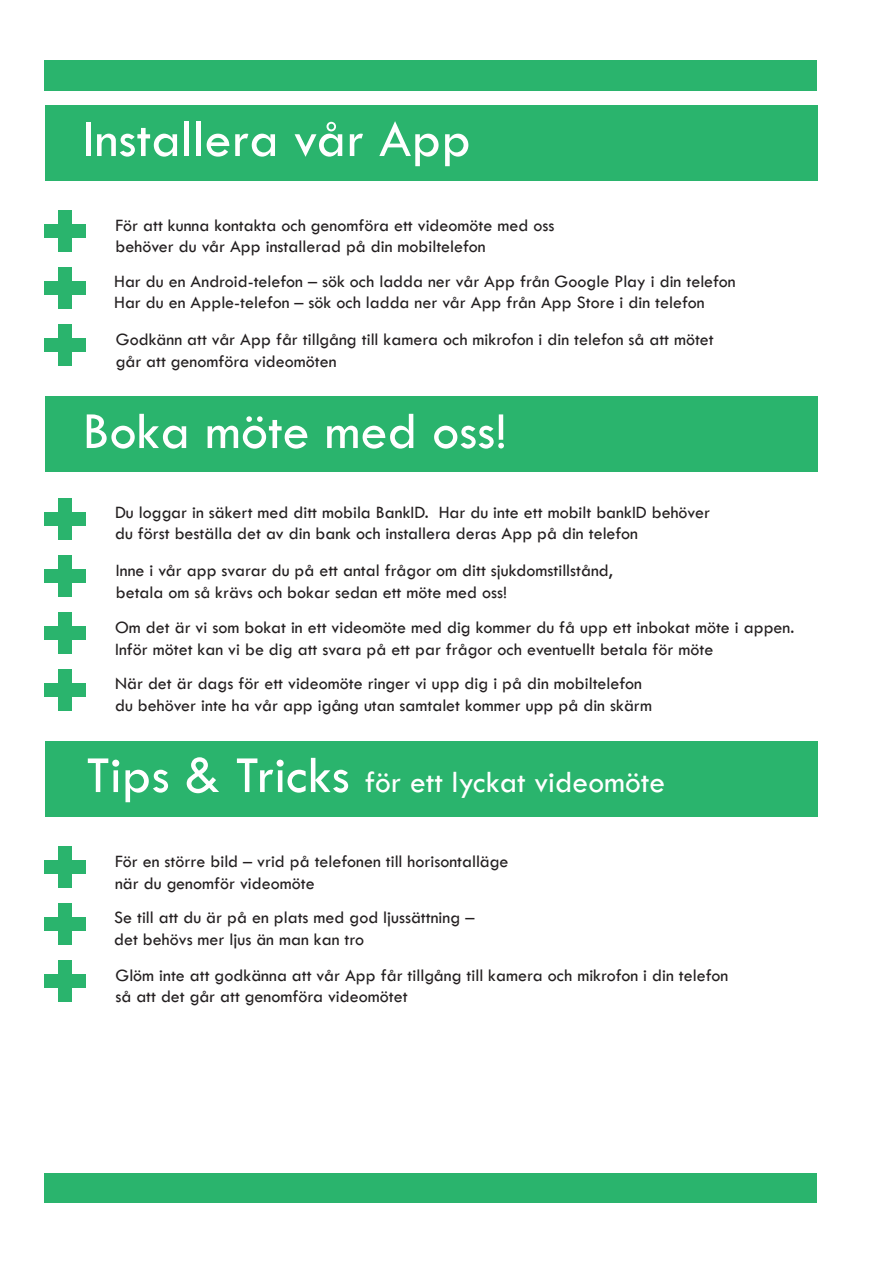
<style>
.page{position:relative;width:893px;height:1263px;background:#fff}
.page>*{position:absolute;margin:0;border:0;box-sizing:border-box;transform-origin:0 0}
.t1{font:54px "Tw Cen";color:#fff}
.t2{font:31.5px "Tw Cen";color:#fff}
.t3{font:18px/21.6px "Tw Cen";color:#231f20}
.s1{font-size:54px}
</style>
<div class="page">
<div style="left:45px;top:60px;width:772px;height:30px;background:#2ab46d"></div>
<div style="left:45px;top:1173px;width:772px;height:30px;background:#2ab46d"></div>
<div style="left:59px;top:210px;width:13px;height:42px;background:#2ab46d"></div>
<div style="left:45px;top:224px;width:41px;height:14px;background:#2ab46d"></div>
<div style="left:45px;top:105px;width:772px;height:75px;background:#2ab46d"></div>
<div style="left:59px;top:267px;width:13px;height:42px;background:#2ab46d"></div>
<div style="left:45px;top:281px;width:41px;height:14px;background:#2ab46d"></div>
<div style="left:59px;top:324px;width:13px;height:42px;background:#2ab46d"></div>
<div style="left:45px;top:338px;width:41px;height:14px;background:#2ab46d"></div>
<div style="left:45px;top:396px;width:772px;height:75px;background:#2ab46d"></div>
<div style="left:59px;top:669px;width:13px;height:42px;background:#2ab46d"></div>
<div style="left:45px;top:741px;width:772px;height:75px;background:#2ab46d"></div>
<div style="left:59px;top:498px;width:13px;height:42px;background:#2ab46d"></div>
<div style="left:45px;top:512px;width:41px;height:14px;background:#2ab46d"></div>
<div style="left:59px;top:555px;width:13px;height:42px;background:#2ab46d"></div>
<div style="left:45px;top:569px;width:41px;height:14px;background:#2ab46d"></div>
<div style="left:59px;top:612px;width:13px;height:42px;background:#2ab46d"></div>
<div style="left:45px;top:626px;width:41px;height:14px;background:#2ab46d"></div>
<div style="left:45px;top:683px;width:41px;height:14px;background:#2ab46d"></div>
<div style="left:59px;top:846px;width:13px;height:42px;background:#2ab46d"></div>
<div style="left:45px;top:860px;width:41px;height:14px;background:#2ab46d"></div>
<div style="left:59px;top:903px;width:13px;height:42px;background:#2ab46d"></div>
<div style="left:45px;top:917px;width:41px;height:14px;background:#2ab46d"></div>
<div style="left:59px;top:960px;width:13px;height:42px;background:#2ab46d"></div>
<div style="left:45px;top:974px;width:41px;height:14px;background:#2ab46d"></div>
<h1 class="t1" style="left:83px;top:106px;width:390px">Installera vår App</h1>
<p class="t3" style="left:116px;top:214px;width:440px">För att kunna kontakta och genomföra ett videomöte med oss behöver du vår App installerad på din mobiltelefon</p>
<p class="t3" style="left:114px;top:270px;width:623px">Har du en Android-telefon – sök och ladda ner vår App från Google Play i din telefon<br>Har du en Apple-telefon – sök och ladda ner vår App från App Store i din telefon</p>
<p class="t3" style="left:116px;top:328px;width:599px">Godkänn att vår App får tillgång till kamera och mikrofon i din telefon så att mötet går att genomföra videomöten</p>
<h1 class="t1" style="left:83px;top:398px;width:426px">Boka möte med oss!</h1>
<p class="t3" style="left:115px;top:501px;width:596px">Du loggar in säkert med ditt mobila BankID. Har du inte ett mobilt bankID behöver du först beställa det av din bank och installera deras App på din telefon</p>
<p class="t3" style="left:116px;top:559px;width:498px">Inne i vår app svarar du på ett antal frågor om ditt sjukdomstillstånd, betala om så krävs och bokar sedan ett möte med oss!</p>
<p class="t3" style="left:115px;top:616px;width:681px">Om det är vi som bokat in ett videomöte med dig kommer du få upp ett inbokat möte i appen.<br>Inför mötet kan vi be dig att svara på ett par frågor och eventuellt betala för möte</p>
<p class="t3" style="left:115px;top:673px;width:539px">När det är dags för ett videomöte ringer vi upp dig i på din mobiltelefon du behöver inte ha vår app igång utan samtalet kommer upp på din skärm</p>
<h2 class="t2" style="left:86px;top:763px;width:580px"><span class="s1">Tips &amp; Tricks</span> för ett lyckat videomöte</h2>
<p class="t3" style="left:115px;top:850px;width:395px">För en större bild – vrid på telefonen till horisontalläge när du genomför videomöte</p>
<p class="t3" style="left:114px;top:906px;width:362px">Se till att du är på en plats med god ljussättning – det behövs mer ljus än man kan tro</p>
<p class="t3" style="left:115px;top:964px;width:614px">Glöm inte att godkänna att vår App får tillgång till kamera och mikrofon i din telefon så att det går att genomföra videomötet</p>
</div>
